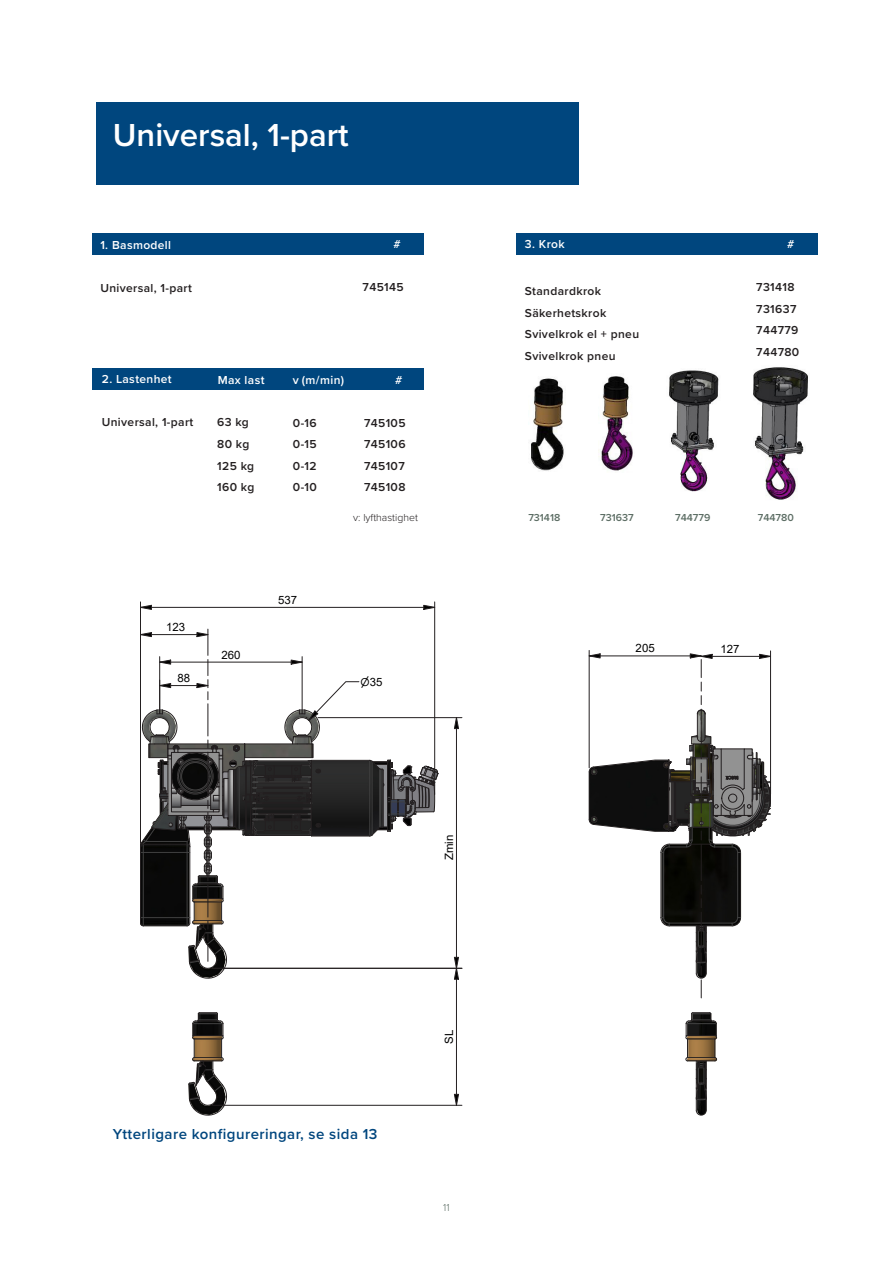
<style>
.page{position:relative;width:893px;height:1263px;background:#fff}
.page>*{position:absolute;margin:0;border:0;box-sizing:border-box;transform-origin:0 0}
.Rubrik_1{font:600 33px "Proxima Nova";color:#fff}
.Liten_rubrik{font:600 15px "Proxima Nova";letter-spacing:.03em;color:#00467e}
.Text_i_tabell{font:600 12px "Proxima Nova";letter-spacing:.03em;color:#231f20}
.Liten_rubrik-2{font:600 12px "Proxima Nova";letter-spacing:.03em;color:#fff}
.t1{font:11.4px "Arial";color:#000}
.Bildtext_centrerad{font:600 10.5px "Proxima Nova";color:#5d6e65}
.Brödtext_centrerad_fet{font:300 10.5px "Proxima Nova";color:#231f20}
.t2{font:300 10.5px "Proxima Nova";color:#5d6e65}
.s1{font-family:"AIGDT";font-size:10.8px}
</style>
<div class="page">
<div style="left:96px;top:103px;width:483px;height:82px;background:#00467e"></div>
<div style="left:93px;top:233px;width:331px;height:21px;background:#00467e"></div>
<div style="left:516px;top:233px;width:302px;height:21px;background:#00467e"></div>
<div style="left:93px;top:368px;width:331px;height:22px;background:#00467e"></div>
<img style="left:531px;top:378px;width:33px;height:93px">
<img style="left:598px;top:376px;width:35px;height:95px">
<img style="left:669px;top:370px;width:50px;height:121px">
<img style="left:753px;top:367px;width:55px;height:133px">
<img style="left:359px;top:710px;width:79px;height:395px">
<svg style="left:369px;top:755px;width:70px;height:81px"></svg>
<hr style="left:311px;top:836px;width:59px;height:1px;background:#231f20">
<hr style="left:311px;top:760px;width:59px;height:1px;background:#231f20">
<svg style="left:685px;top:1012px;width:32px;height:104px"></svg>
<svg style="left:454px;top:718px;width:5px;height:11px"></svg>
<hr style="left:456px;top:729px;width:1px;height:228px;background:#231f20">
<hr style="left:318px;top:717px;width:144px;height:1px;background:#231f20">
<hr style="left:589px;top:650px;width:1px;height:118px;background:#231f20">
<svg style="left:588px;top:653px;width:184px;height:345px"></svg>
<hr style="left:712px;top:656px;width:48px;height:1px;background:#231f20">
<hr style="left:770px;top:651px;width:1px;height:143px;background:#231f20">
<svg style="left:140px;top:601px;width:219px;height:515px"></svg>
<svg style="left:423px;top:605px;width:13px;height:5px"></svg>
<hr style="left:151px;top:607px;width:273px;height:1px;background:#231f20">
<hr style="left:434px;top:602px;width:1px;height:192px;background:#231f20">
<hr style="left:140px;top:602px;width:1px;height:238px;background:#231f20">
<svg style="left:454px;top:957px;width:5px;height:23px"></svg>
<svg style="left:454px;top:1094px;width:5px;height:11px"></svg>
<hr style="left:456px;top:979px;width:1px;height:115px;background:#231f20">
<hr style="left:212px;top:1105px;width:250px;height:1px;background:#231f20">
<hr style="left:212px;top:968px;width:250px;height:1px;background:#231f20">
<p class="Rubrik_1" style="left:113px;top:110px;width:237px">Universal, 1-part</p>
<p class="Liten_rubrik-2" style="left:100px;top:236px;width:72px">1. Basmodell</p>
<p class="Text_i_tabell" style="left:100px;top:279px;width:93px">Universal, 1-part</p>
<p class="Liten_rubrik-2" style="left:394px;top:235px;width:9px">#</p>
<p class="Text_i_tabell" style="left:363px;top:278px;width:43px">745145</p>
<p class="Liten_rubrik-2" style="left:102px;top:370px;width:71px">2. Lastenhet</p>
<p class="Text_i_tabell" style="left:102px;top:413px;width:93px">Universal, 1-part</p>
<p class="Liten_rubrik-2" style="left:218px;top:371px;width:48px">Max last</p>
<p class="Text_i_tabell" style="left:217px;top:413px;width:33px">63 kg</p>
<p class="Text_i_tabell" style="left:217px;top:435px;width:34px">80 kg</p>
<p class="Text_i_tabell" style="left:217px;top:457px;width:38px">125 kg</p>
<p class="Text_i_tabell" style="left:217px;top:478px;width:39px">160 kg</p>
<p class="Liten_rubrik-2" style="left:293px;top:371px;width:53px">v (m/min)</p>
<p class="Text_i_tabell" style="left:293px;top:414px;width:25px">0-16</p>
<p class="Text_i_tabell" style="left:293px;top:435px;width:25px">0-15</p>
<p class="Text_i_tabell" style="left:293px;top:457px;width:25px">0-12</p>
<p class="Text_i_tabell" style="left:293px;top:478px;width:26px">0-10</p>
<p class="Liten_rubrik-2" style="left:395px;top:371px;width:9px">#</p>
<p class="Text_i_tabell" style="left:364px;top:414px;width:43px">745105</p>
<p class="Text_i_tabell" style="left:364px;top:435px;width:43px">745106</p>
<p class="Text_i_tabell" style="left:364px;top:457px;width:42px">745107</p>
<p class="Text_i_tabell" style="left:364px;top:478px;width:43px">745108</p>
<p class="t1" style="left:166px;top:619px;width:21px">123</p>
<p class="t1" style="left:177px;top:670px;width:14px">88</p>
<p class="t1" style="left:221px;top:647px;width:21px">260</p>
<p class="t1" style="left:278px;top:592px;width:21px">537</p>
<p class="Brödtext_centrerad_fet" style="left:353px;top:509px;width:66px">v: lyfthastighet</p>
<p class="t1" style="left:361px;top:674px;width:23px"><span class="s1">n</span>35</p>
<p class="t1" style="left:441px;top:860px;width:27px;rotate:-90deg">Zmin</p>
<p class="Liten_rubrik" style="left:113px;top:1123px;width:266px">Ytterligare konfigureringar, se sida 13</p>
<p class="t1" style="left:441px;top:1044px;width:16px;rotate:-90deg">SL</p>
<p class="t2" style="left:443px;top:1200px;width:8px">11</p>
<p class="Liten_rubrik-2" style="left:525px;top:235px;width:41px">3. Krok</p>
<p class="Text_i_tabell" style="left:525px;top:282px;width:78px">Standardkrok</p>
<p class="Text_i_tabell" style="left:525px;top:304px;width:83px">Säkerhetskrok</p>
<p class="Text_i_tabell" style="left:525px;top:325px;width:116px">Svivelkrok el + pneu</p>
<p class="Text_i_tabell" style="left:525px;top:347px;width:92px">Svivelkrok pneu</p>
<p class="Liten_rubrik-2" style="left:787px;top:235px;width:9px">#</p>
<p class="Text_i_tabell" style="left:756px;top:278px;width:40px">731418</p>
<p class="Text_i_tabell" style="left:756px;top:300px;width:42px">731637</p>
<p class="Text_i_tabell" style="left:756px;top:321px;width:44px">744779</p>
<p class="Text_i_tabell" style="left:756px;top:343px;width:45px">744780</p>
<p class="Bildtext_centrerad" style="left:528px;top:509px;width:33px">731418</p>
<p class="Bildtext_centrerad" style="left:600px;top:509px;width:35px">731637</p>
<p class="Bildtext_centrerad" style="left:675px;top:509px;width:37px">744779</p>
<p class="Bildtext_centrerad" style="left:758px;top:509px;width:38px">744780</p>
<p class="t1" style="left:636px;top:641px;width:21px">205</p>
<p class="t1" style="left:720px;top:641px;width:21px">127</p>
</div>
